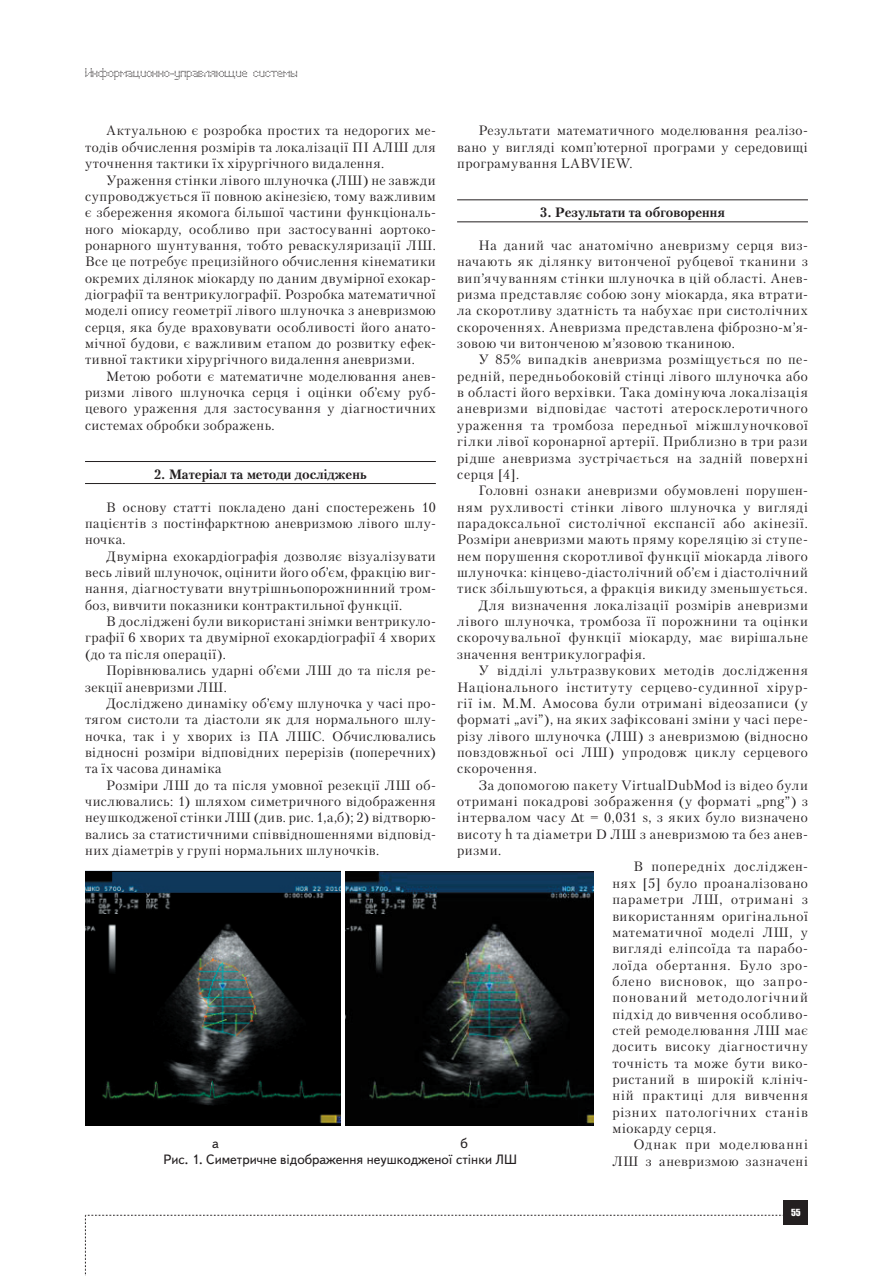
<style>
.page{position:relative;width:893px;height:1276px;background:#fff}
.page>*{position:absolute;margin:0;border:0;box-sizing:border-box;transform-origin:0 0}
.t1{font:13.5px/16.4px "Petersburg C";letter-spacing:.045em;color:#231f20;text-align:justify}
.t2{font:13.5px "Petersburg C";letter-spacing:.07em;color:#231f20}
.t3{font:700 13.5px "Petersburg C";color:#231f20}
.t4{font:13.5px/16.2px "Text Book C";color:#231f20}
.t5{font:13.5px "Petersburg C";letter-spacing:.065em;color:#231f20}
.t6{font:13.5px "Petersburg C";letter-spacing:.08em;color:#231f20}
.t7{font:13.5px "Petersburg C";letter-spacing:.075em;color:#231f20}
.t8{font:12px "Perfo";letter-spacing:.015em;color:#231f20}
.t9{font:9px "Impact";color:#fff}
</style>
<div class="page">
<svg style="left:85px;top:1215px;width:699px;height:61px"></svg>
<div style="left:784px;top:1200px;width:24px;height:25px;background:#231f20"></div>
<hr style="left:85px;top:461px;width:351px;height:1px;background:#231f20">
<hr style="left:85px;top:483px;width:351px;height:1px;background:#231f20">
<hr style="left:457px;top:199px;width:351px;height:1px;background:#231f20">
<hr style="left:457px;top:221px;width:351px;height:1px;background:#231f20">
<img style="left:85px;top:870px;width:256px;height:255px">
<img style="left:345px;top:871px;width:249px;height:254px">
<p class="t8" style="left:85px;top:66px;width:214px">Информационно-управляющие системы</p>
<p class="t1" style="left:85px;top:122px;width:352px;text-indent:21px">Актуальною є розробка простих та недорогих ме&shy;тодів обчислення розмірів та локалізації ПІ АЛШ для уточнення тактики їх хірургічного видалення.</p>
<p class="t1" style="left:85px;top:171px;width:352px;text-indent:21px">Ураження стінки лівого шлуночка (ЛШ) не завжди супроводжується її повною акінезією, тому важливим є збереження якомога більшої частини функціональ&shy;ного міокарду, особливо при застосуванні аортоко&shy;ронарного шунтування, тобто реваскуляризації ЛШ.<br>Все це потребує прецизійного обчислення кінематики окремих ділянок міокарду по даним двумірної ехокар&shy;діографії та вентрикулографії. Розробка математичної моделі опису геометрії лівого шлуночка з аневризмою серця, яка буде враховувати особливості його анато&shy;мічної будови, є важливим етапом до розвитку ефек&shy;тивної тактики хірургічного видалення аневризми.</p>
<p class="t1" style="left:85px;top:368px;width:352px;text-indent:21px">Метою роботи є математичне моделювання анев&shy;ризми лівого шлуночка серця і оцінки об’єму руб&shy;цевого ураження для застосування у діагностичних системах обробки зображень.</p>
<p class="t3" style="left:154px;top:466px;width:214px">2. Матеріал та методи досліджень</p>
<p class="t1" style="left:85px;top:498px;width:352px;text-indent:21px">В основу статті покладено дані спостережень 10 пацієнтів з постінфарктною аневризмою лівого шлу&shy;ночка.</p>
<p class="t1" style="left:85px;top:547px;width:352px;text-indent:21px">Двумірна ехокардіографія дозволяє візуалізувати весь лівий шлуночок, оцінити його об’єм, фракцію виг&shy;нання, діагностувати внутрішньопорожнинний тром&shy;боз, вивчити показники контрактильної функції.</p>
<p class="t1" style="left:85px;top:613px;width:352px;text-indent:21px">В досліджені були використані знімки вентрикуло&shy;графії 6 хворих та двумірної ехокардіографії 4 хворих (до та після операції).</p>
<p class="t1" style="left:85px;top:662px;width:352px;text-indent:21px">Порівнювались ударні об’єми ЛШ до та після ре&shy;зекції аневризми ЛШ.</p>
<p class="t1" style="left:85px;top:695px;width:352px;text-indent:21px">Досліджено динаміку об’єму шлуночка у часі про&shy;тягом систоли та діастоли як для нормального шлу&shy;ночка, так і у хворих із ПА ЛШС. Обчислювались відносні розміри відповідних перерізів (поперечних) та їх часова динаміка</p>
<p class="t1" style="left:85px;top:776px;width:352px;text-indent:21px">Розміри ЛШ до та після умовної резекції ЛШ об&shy;числювались: 1) шляхом симетричного відображення неушкодженої стінки ЛШ (див. рис. 1,а,б); 2) відтворю&shy;вались за статистичними співвідношеннями відповід&shy;них діаметрів у групі нормальних шлуночків.</p>
<p class="t1" style="left:457px;top:122px;width:352px;text-indent:21px">Результати математичного моделювання реалізо&shy;вано у вигляді комп’ютерної програми у середовищі програмування LABVIEW.</p>
<p class="t3" style="left:540px;top:204px;width:186px">3. Результати та обговорення</p>
<p class="t1" style="left:457px;top:237px;width:352px;text-indent:21px">На даний час анатомічно аневризму серця виз&shy;начають як ділянку витонченої рубцевої тканини з вип’ячуванням стінки шлуночка в цій області. Анев&shy;ризма представляє собою зону міокарда, яка втрати&shy;ла скоротливу здатність та набухає при систолічних скороченнях. Аневризма представлена фіброзно-м’я&shy;зовою чи витонченою м’язовою тканиною.</p>
<p class="t1" style="left:457px;top:351px;width:352px;text-indent:21px">У 85% випадків аневризма розміщується по пе&shy;редній, передньобоковій стінці лівого шлуночка або в області його верхівки. Така домінуюча локалізація аневризми відповідає частоті атеросклеротичного ураження та тромбоза передньої міжшлуночкової гілки лівої коронарної артерії. Приблизно в три рази рідше аневризма зустрічається на задній поверхні серця [4].</p>
<p class="t1" style="left:478px;top:482px;width:331px">Головні ознаки аневризми обумовлені порушен-</p>
<p class="t1" style="left:457px;top:498px;width:352px">ням рухливості стінки лівого шлуночка у вигляді</p>
<p class="t1" style="left:457px;top:515px;width:352px">парадоксальної систолічної експансії або акінезії.</p>
<p class="t1" style="left:457px;top:531px;width:352px">Розміри аневризми мають пряму кореляцію зі ступе-</p>
<p class="t1" style="left:457px;top:547px;width:352px">нем порушення скоротливої функції міокарда лівого</p>
<p class="t1" style="left:457px;top:564px;width:352px">шлуночка: кінцево-діастолічний об’єм і діастолічний</p>
<p class="t1" style="left:457px;top:580px;width:352px">тиск збільшуються, а фракція викиду зменьшується.</p>
<p class="t1" style="left:478px;top:597px;width:331px">Для визначення локалізації розмірів аневризми</p>
<p class="t1" style="left:457px;top:613px;width:352px">лівого шлуночка, тромбоза її порожнини та оцінки</p>
<p class="t1" style="left:457px;top:629px;width:352px">скорочувальної функції міокарду, має вирішальне</p>
<p class="t1" style="left:457px;top:646px;width:190px">значення вентрикулографія.</p>
<p class="t1" style="left:478px;top:662px;width:331px">У відділі ультразвукових методів дослідження</p>
<p class="t1" style="left:457px;top:678px;width:352px">Національного інституту серцево-судинної хірур-</p>
<p class="t1" style="left:457px;top:695px;width:352px">гії ім. М.М. Амосова були отримані відеозаписи (у</p>
<p class="t1" style="left:457px;top:711px;width:352px">форматі „avi”), на яких зафіксовані зміни у часі пере-</p>
<p class="t1" style="left:457px;top:727px;width:352px">різу лівого шлуночка (ЛШ) з аневризмою (відносно</p>
<p class="t1" style="left:457px;top:744px;width:352px">повздовжньої осі ЛШ) упродовж циклу серцевого</p>
<p class="t1" style="left:457px;top:760px;width:81px">скорочення.</p>
<p class="t1" style="left:478px;top:776px;width:331px">За допомогою пакету VirtualDubMod із відео були</p>
<p class="t1" style="left:457px;top:793px;width:352px">отримані покадрові зображення (у форматі „png”) з</p>
<p class="t1" style="left:457px;top:809px;width:352px">інтервалом часу ∆t = 0,031 s, з яких було визначено</p>
<p class="t1" style="left:457px;top:825px;width:352px">висоту h та діаметри D ЛШ з аневризмою та без анев-</p>
<p class="t1" style="left:457px;top:842px;width:46px">ризми.</p>
<p class="t1" style="left:634px;top:858px;width:176px">В попередніх досліджен-</p>
<p class="t1" style="left:612px;top:874px;width:197px">нях [5] було проаналізовано</p>
<p class="t2" style="left:612px;top:891px;width:197px">параметри ЛШ, отримані з</p>
<p class="t1" style="left:612px;top:907px;width:197px">використанням оригінальної</p>
<p class="t1" style="left:612px;top:924px;width:197px">математичної моделі ЛШ, у</p>
<p class="t1" style="left:612px;top:940px;width:197px">вигляді еліпсоїда та парабо-</p>
<p class="t5" style="left:612px;top:956px;width:197px">лоїда обертання. Було зро-</p>
<p class="t1" style="left:612px;top:973px;width:197px">блено висновок, що запро-</p>
<p class="t6" style="left:612px;top:989px;width:197px">понований методологічний</p>
<p class="t1" style="left:612px;top:1005px;width:197px">підхід до вивчення особливо-</p>
<p class="t1" style="left:612px;top:1022px;width:197px">стей ремоделювання ЛШ має</p>
<p class="t1" style="left:612px;top:1038px;width:197px">досить високу діагностичну</p>
<p class="t1" style="left:612px;top:1054px;width:197px">точність та може бути вико-</p>
<p class="t1" style="left:612px;top:1071px;width:197px">ристаний в широкій клініч-</p>
<p class="t2" style="left:612px;top:1087px;width:197px">ній практиці для вивчення</p>
<p class="t2" style="left:612px;top:1104px;width:197px">різних патологічних станів</p>
<p class="t1" style="left:612px;top:1120px;width:105px">міокарду серця.</p>
<p class="t7" style="left:634px;top:1136px;width:176px">Однак при моделюванні</p>
<p class="t1" style="left:612px;top:1152px;width:197px">ЛШ з аневризмою зазначені</p>
<p class="t4" style="left:163px;top:1135px;width:355px;text-indent:297px">б<br>Рис. 1. Симетричне відображення неушкодженої стінки ЛШ</p>
<p class="t4" style="left:212px;top:1135px;width:8px">а</p>
<p class="t9" style="left:791px;top:1205px;width:11px">55</p>
</div>
